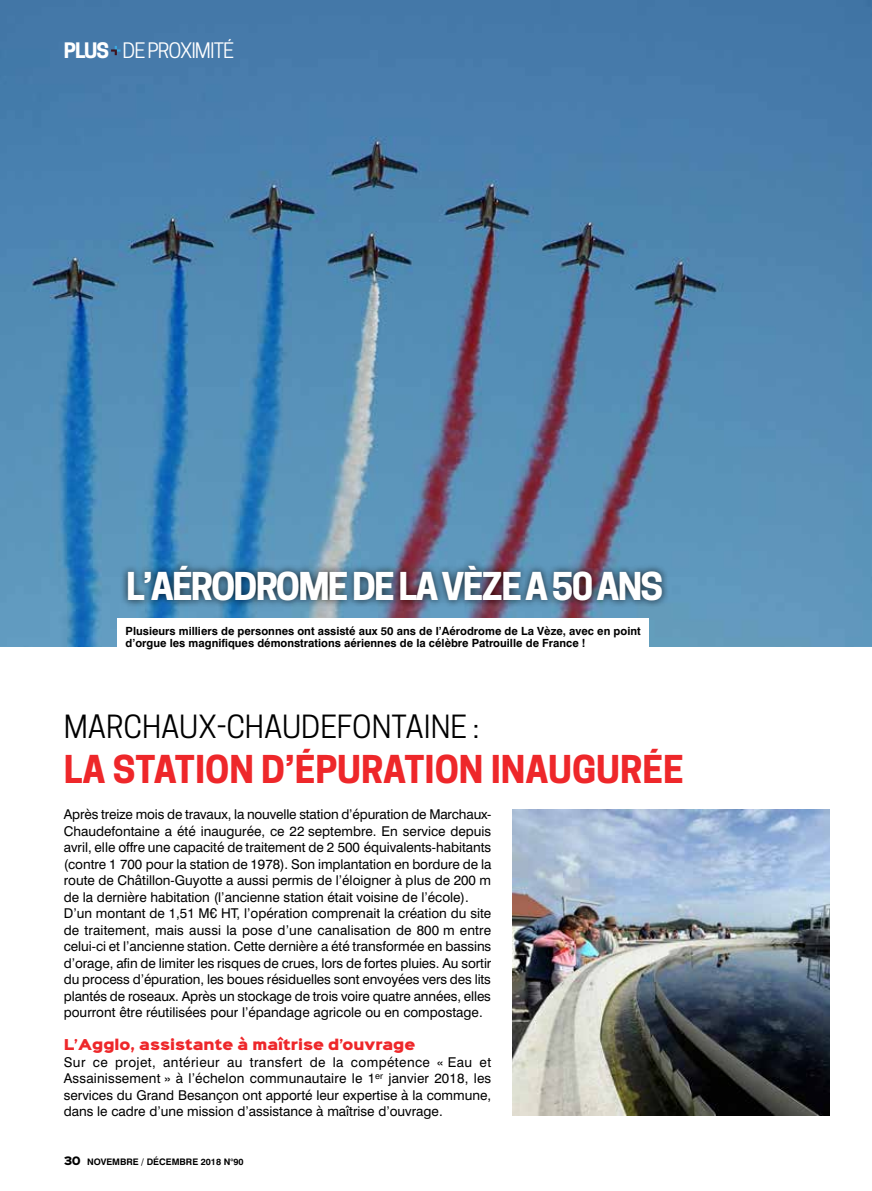
<style>
.page{position:relative;width:872px;height:1191px;background:#fff}
.page>*{position:absolute;margin:0;border:0;box-sizing:border-box;transform-origin:0 0}
.t1{font:700 36px "Cooper Hewitt";color:#ee272a}
.t2{font:700 36px "Cooper Hewitt";letter-spacing:-.05em;color:#fff}
.t3{font:30px "Cooper Hewitt";color:#000}
.t4{font:20.1px "Cooper Hewitt";letter-spacing:-.05em;color:#fff}
.t5{font:13.5px/16.5px "Swiss 721 BT";color:#000}
.t6{font:13.5px "Sinkin Sans 900 X Black";color:#ee272a}
.t7{font:700 11.25px/12px "Swiss 721 BT";color:#000}
.t8{font:700 9px "Swiss 721 BT";color:#000}
.s1{font-weight:700}
.s2{font-family:"Sinkin Sans 800";font-weight:900;font-size:10.5px}
</style>
<div class="page">
<img style="left:0;top:0;width:872px;height:646px">
<svg style="left:111px;top:46px;width:10px;height:9px"></svg>
<div style="left:117px;top:618px;width:531px;height:38px;background:#fff"></div>
<img style="left:513px;top:809px;width:316px;height:306px">
<div style="left:119px;top:558px;width:551px;height:51px;background:#000;opacity:.75"></div>
<h3 class="t4" style="left:64px;top:39px;width:172px"><span class="s1">PLUS</span> DE PROXIMITÉ</h3>
<h1 class="t2" style="left:126px;top:565px;width:539px">L’AÉRODROME DE LA VÈZE A 50 ANS</h1>
<p class="t7" style="left:125px;top:625px;width:516px">Plusieurs milliers de personnes ont assisté aux 50 ans de l’Aérodrome de La Vèze, avec en point d’orgue les magnifiques démonstrations aériennes de la célèbre Patrouille de France !</p>
<h2 class="t3" style="left:64px;top:709px;width:417px">MARCHAUX-CHAUDEFONTAINE :</h2>
<h1 class="t1" style="left:64px;top:748px;width:621px">LA STATION D’ÉPURATION INAUGURÉE</h1>
<p class="t5" style="left:64px;top:806px;width:429px">Après treize mois de travaux, la nouvelle station d’épuration de Marchaux-Chaudefontaine a été inaugurée, ce 22 septembre. En service depuis avril, elle offre une capacité de traitement de 2 500 équivalents-habitants (contre 1 700 pour la station de 1978). Son implantation en bordure de la route de Châtillon-Guyotte a aussi permis de l’éloigner à plus de 200 m de la dernière habitation (l’ancienne station était voisine de l’école).<br>D’un montant de 1,51 M€ HT, l’opération comprenait la création du site de traitement, mais aussi la pose d’une canalisation de 800 m entre celui-ci et l’ancienne station. Cette dernière a été transformée en bassins d’orage, afin de limiter les risques de crues, lors de fortes pluies. Au sortir du process d’épuration, les boues résiduelles sont envoyées vers des lits plantés de roseaux. Après un stockage de trois voire quatre années, elles pourront être réutilisées pour l’épandage agricole ou en compostage.</p>
<p class="t6" style="left:64px;top:1037px;width:353px">L’Agglo, assistante à maîtrise d’ouvrage</p>
<p class="t5" style="left:64px;top:1053px;width:429px;text-align:justify">Sur ce projet, antérieur au transfert de la compétence « Eau et Assainissement » à l’échelon communautaire le 1<sup>er</sup> janvier 2018, les services du Grand Besançon ont apporté leur expertise à la commune, dans le cadre d’une mission d’assistance à maîtrise d’ouvrage.</p>
<p class="t8" style="left:64px;top:1156px;width:181px"><span class="s2">30</span> NOVEMBRE / DÉCEMBRE 2018 N°90</p>
</div>
